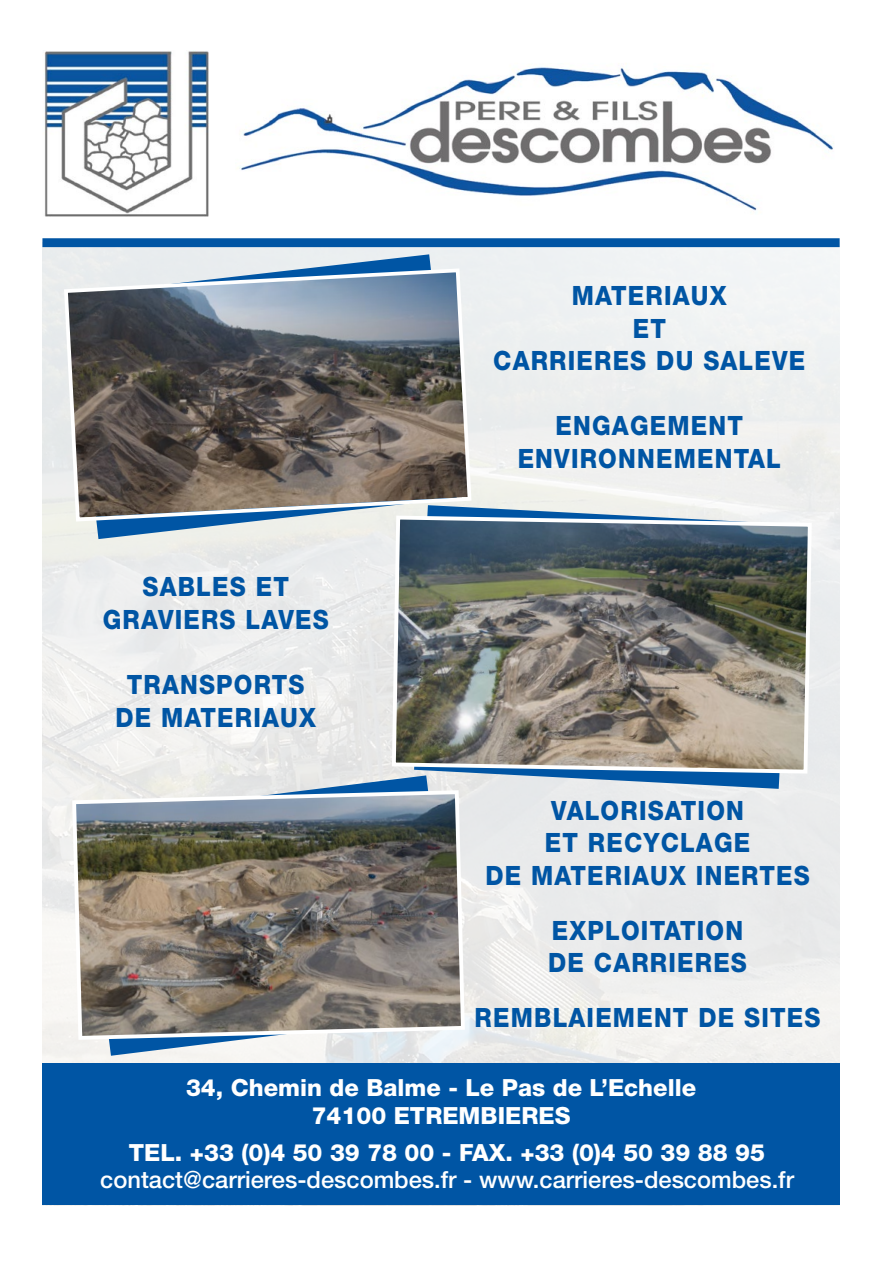
<style>
.page{position:relative;width:893px;height:1263px;background:#fff}
.page>*{position:absolute;margin:0;border:0;box-sizing:border-box;transform-origin:0 0}
.t1{font:800 26.7px/32.5px "Helvetica Neue LT Std";letter-spacing:.05em;color:#0055a4;text-align:center;scale:.9 1}
.t2{font:800 23.7px/28.3px "Helvetica Neue LT Std";color:#fff;text-align:center}
.t3{font:500 23.7px "Helvetica Neue LT Std";color:#fff}
</style>
<div class="page">
<img style="left:43px;top:247px;width:797px;height:817px">
<svg style="left:456px;top:505px;width:336px;height:284px;background:#a6c0d6"></svg>
<img style="left:390px;top:514px;width:424px;height:261px">
<svg style="left:71px;top:254px;width:386px;height:285px;background:#b6c8d5"></svg>
<svg style="left:62px;top:266px;width:411px;height:257px;background:#747577"></svg>
<svg style="left:82px;top:775px;width:374px;height:281px"></svg>
<img style="left:70px;top:788px;width:397px;height:254px">
<div style="left:42px;top:238px;width:798px;height:9px;background:#0055a4"></div>
<div style="left:43px;top:1064px;width:797px;height:141px;background:#0055a4"></div>
<img style="left:44px;top:50px;width:165px;height:167px">
<img style="left:237px;top:67px;width:597px;height:144px">
<p class="t1" style="left:493px;top:279px;width:348px">MATERIAUX<br>ET<br>CARRIERES DU SALEVE</p>
<p class="t1" style="left:103px;top:571px;width:252px">SABLES ET<br>GRAVIERS LAVES</p>
<p class="t1" style="left:115px;top:668px;width:224px">TRANSPORTS<br>DE MATERIAUX</p>
<p class="t1" style="left:518px;top:410px;width:294px">ENGAGEMENT<br>ENVIRONNEMENTAL</p>
<p class="t1" style="left:485px;top:794px;width:362px">VALORISATION<br>ET RECYCLAGE<br>DE MATERIAUX INERTES</p>
<p class="t1" style="left:548px;top:914px;width:222px;text-align:left">EXPLOITATION<br>DE CARRIERES</p>
<p class="t1" style="left:475px;top:1001px;width:386px">REMBLAIEMENT DE SITES</p>
<p class="t2" style="left:186px;top:1073px;width:512px">34, Chemin de Balme - Le Pas de L’Echelle<br>74100 ETREMBIERES</p>
<p class="t2" style="left:129px;top:1138px;width:638px">TEL. +33 (0)4 50 39 78 00 - FAX. +33 (0)4 50 39 88 95</p>
<p class="t3" style="left:100px;top:1165px;width:695px">contact@carrieres-descombes.fr - www.carrieres-descombes.fr</p>
</div>
